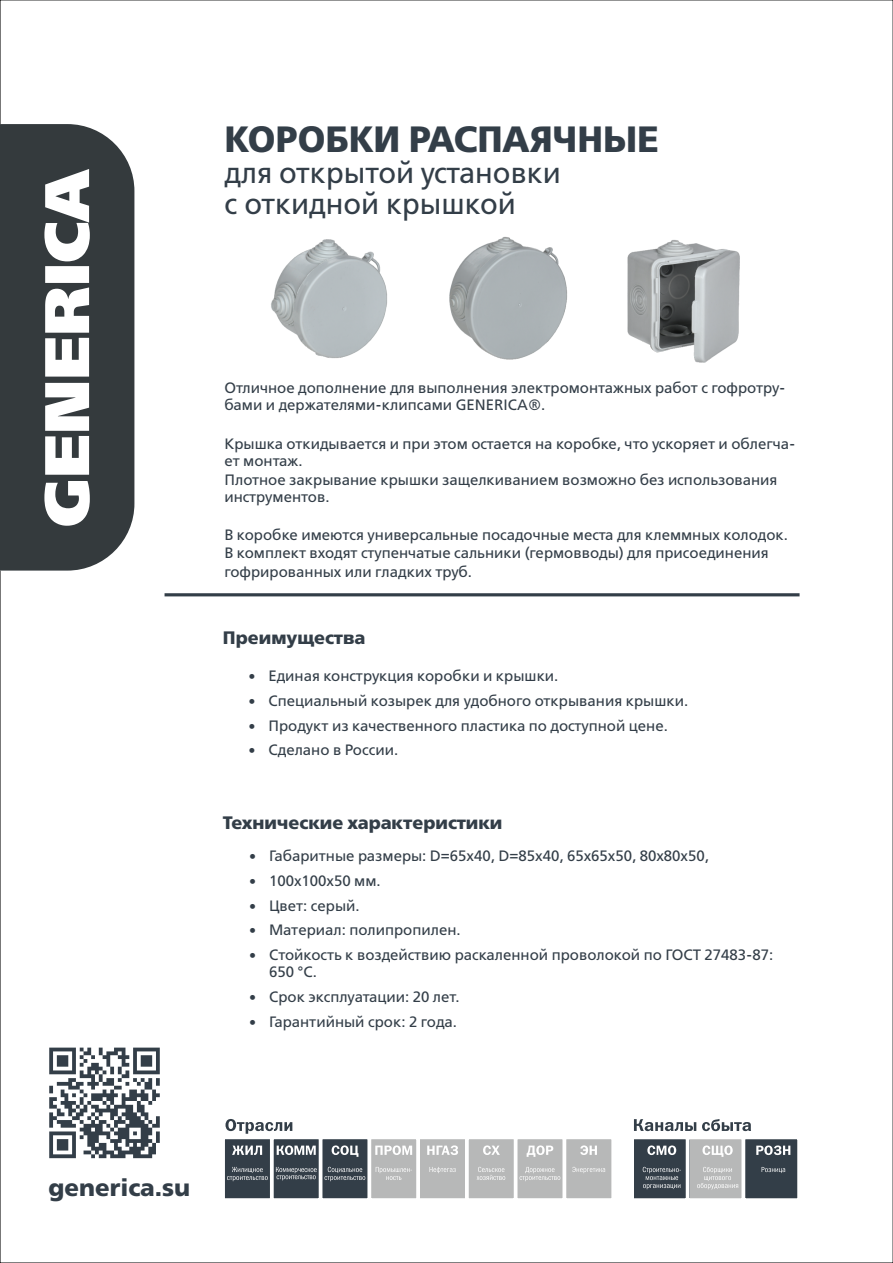
<style>
.page{position:relative;width:893px;height:1263px;background:#fff}
.page>*{position:absolute;margin:0;border:0;box-sizing:border-box;transform-origin:0 0}
.t1{font:700 36.45px "Free Set";color:#333e48}
.t2{font:29.85px/30.3px "Free Set";color:#333e48}
.t3{font:700 24px "Free Set";color:#333e48}
.t4{font:700 18px "Free Set";color:#333e48}
.t5{font:15px/17.2px "Free Set";color:#333e48}
</style>
<div class="page">
<hr style="left:165px;top:593px;width:634px;height:3px;background:#333e48">
<svg style="left:225px;top:1119px;width:67px;height:15px"></svg>
<svg style="left:634px;top:1119px;width:117px;height:12px"></svg>
<div style="left:223px;top:1137px;width:49px;height:63px;background:#333e48"></div>
<svg style="left:232px;top:1145px;width:30px;height:10px"></svg>
<svg style="left:227px;top:1167px;width:41px;height:14px"></svg>
<div style="left:272px;top:1137px;width:49px;height:63px;background:#333e48"></div>
<svg style="left:277px;top:1145px;width:39px;height:10px"></svg>
<svg style="left:276px;top:1167px;width:41px;height:13px"></svg>
<div style="left:321px;top:1137px;width:48px;height:63px;background:#333e48"></div>
<svg style="left:332px;top:1145px;width:26px;height:12px"></svg>
<svg style="left:325px;top:1167px;width:40px;height:14px"></svg>
<div style="left:369px;top:1137px;width:49px;height:63px;background:#b7b8b8"></div>
<svg style="left:375px;top:1145px;width:37px;height:10px"></svg>
<svg style="left:376px;top:1167px;width:36px;height:13px"></svg>
<div style="left:418px;top:1137px;width:49px;height:63px;background:#b7b8b8"></div>
<svg style="left:429px;top:1167px;width:27px;height:6px"></svg>
<svg style="left:427px;top:1145px;width:31px;height:10px"></svg>
<div style="left:467px;top:1137px;width:49px;height:63px;background:#b7b8b8"></div>
<svg style="left:483px;top:1145px;width:17px;height:10px"></svg>
<svg style="left:477px;top:1167px;width:28px;height:13px"></svg>
<div style="left:516px;top:1137px;width:48px;height:63px;background:#b7b8b8"></div>
<svg style="left:520px;top:1167px;width:40px;height:14px"></svg>
<svg style="left:527px;top:1145px;width:26px;height:12px"></svg>
<div style="left:564px;top:1137px;width:49px;height:63px;background:#b7b8b8"></div>
<svg style="left:580px;top:1145px;width:17px;height:10px"></svg>
<svg style="left:572px;top:1167px;width:33px;height:6px"></svg>
<hr style="left:222px;top:1135px;width:393px;height:4px;background:#fff">
<svg style="left:225px;top:1198px;width:386px;height:2px"></svg>
<svg style="left:611px;top:1139px;width:2px;height:61px"></svg>
<svg style="left:562px;top:1139px;width:4px;height:61px"></svg>
<hr style="left:514px;top:1136px;width:3px;height:65px;background:#fff">
<svg style="left:465px;top:1139px;width:4px;height:61px"></svg>
<svg style="left:416px;top:1139px;width:4px;height:61px"></svg>
<svg style="left:367px;top:1139px;width:4px;height:61px"></svg>
<hr style="left:319px;top:1136px;width:3px;height:65px;background:#fff">
<svg style="left:270px;top:1139px;width:4px;height:61px"></svg>
<hr style="left:221px;top:1136px;width:4px;height:65px;background:#fff">
<div style="left:634px;top:1137px;width:56px;height:63px;background:#333e48"></div>
<svg style="left:647px;top:1145px;width:29px;height:10px"></svg>
<svg style="left:643px;top:1167px;width:38px;height:22px"></svg>
<div style="left:690px;top:1137px;width:55px;height:63px;background:#b7b8b8"></div>
<svg style="left:697px;top:1167px;width:41px;height:22px"></svg>
<svg style="left:702px;top:1145px;width:31px;height:12px"></svg>
<div style="left:745px;top:1137px;width:54px;height:63px;background:#333e48"></div>
<svg style="left:762px;top:1167px;width:23px;height:6px"></svg>
<svg style="left:756px;top:1145px;width:34px;height:10px"></svg>
<hr style="left:630px;top:1135px;width:169px;height:4px;background:#fff">
<svg style="left:634px;top:1198px;width:163px;height:2px"></svg>
<svg style="left:797px;top:1139px;width:2px;height:61px"></svg>
<svg style="left:741px;top:1139px;width:4px;height:61px"></svg>
<hr style="left:686px;top:1136px;width:3px;height:65px;background:#fff">
<img style="left:627px;top:240px;width:113px;height:123px">
<img style="left:271px;top:239px;width:117px;height:120px">
<img style="left:449px;top:236px;width:119px;height:124px">
<svg style="left:49px;top:1047px;width:111px;height:111px"></svg>
<div style="left:0;top:124px;width:134px;height:447px;background:#343a3d"></div>
<svg style="left:44px;top:169px;width:46px;height:357px"></svg>
<h1 class="t1" style="left:225px;top:123px;width:436px">КОРОБКИ РАСПАЯЧНЫЕ</h1>
<h2 class="t2" style="left:225px;top:160px;width:338px">для открытой установки с откидной крышкой</h2>
<p class="t5" style="left:224px;top:380px;width:563px">Отличное дополнение для выполнения электромонтажных работ с гофротру&shy;бами и держателями-клипсами GENERICA®.</p>
<p class="t5" style="left:224px;top:436px;width:572px">Крышка откидывается и при этом остается на коробке, что ускоряет и облегча&shy;ет монтаж.</p>
<p class="t5" style="left:224px;top:472px;width:554px">Плотное закрывание крышки защелкиванием возможно без использования инструментов.</p>
<p class="t5" style="left:224px;top:528px;width:565px">В коробке имеются универсальные посадочные места для клеммных колодок.<br>В комплект входят ступенчатые сальники (гермовводы) для присоединения</p>
<p class="t5" style="left:224px;top:564px;width:249px">гофрированных или гладких труб.</p>
<p class="t4" style="left:223px;top:630px;width:144px">Преимущества</p>
<p class="t5" style="left:268px;top:664px;width:421px;line-height:24.9px">Единая конструкция коробки и крышки.<br>Специальный козырек для удобного открывания крышки.<br>Продукт из качественного пластика по доступной цене.<br>Сделано в России.</p>
<p class="t4" style="left:223px;top:815px;width:281px">Технические характеристики</p>
<p class="t5" style="left:269px;top:848px;width:441px">Габаритные размеры: D=65х40, D=85х40, 65х65х50, 80х80х50,</p>
<p class="t5" style="left:269px;top:873px;width:113px">100х100х50 мм.</p>
<p class="t5" style="left:269px;top:898px;width:92px">Цвет: серый.</p>
<p class="t5" style="left:269px;top:923px;width:193px">Материал: полипропилен.</p>
<p class="t5" style="left:269px;top:947px;width:506px">Стойкость к воздействию раскаленной проволокой по ГОСТ 27483-87:<br>650 °C.</p>
<p class="t5" style="left:269px;top:989px;width:192px">Срок эксплуатации: 20 лет.</p>
<p class="t5" style="left:269px;top:1014px;width:190px">Гарантийный срок: 2 года.</p>
<h3 class="t3" style="left:49px;top:1177px;width:143px">generica.su</h3>
</div>
